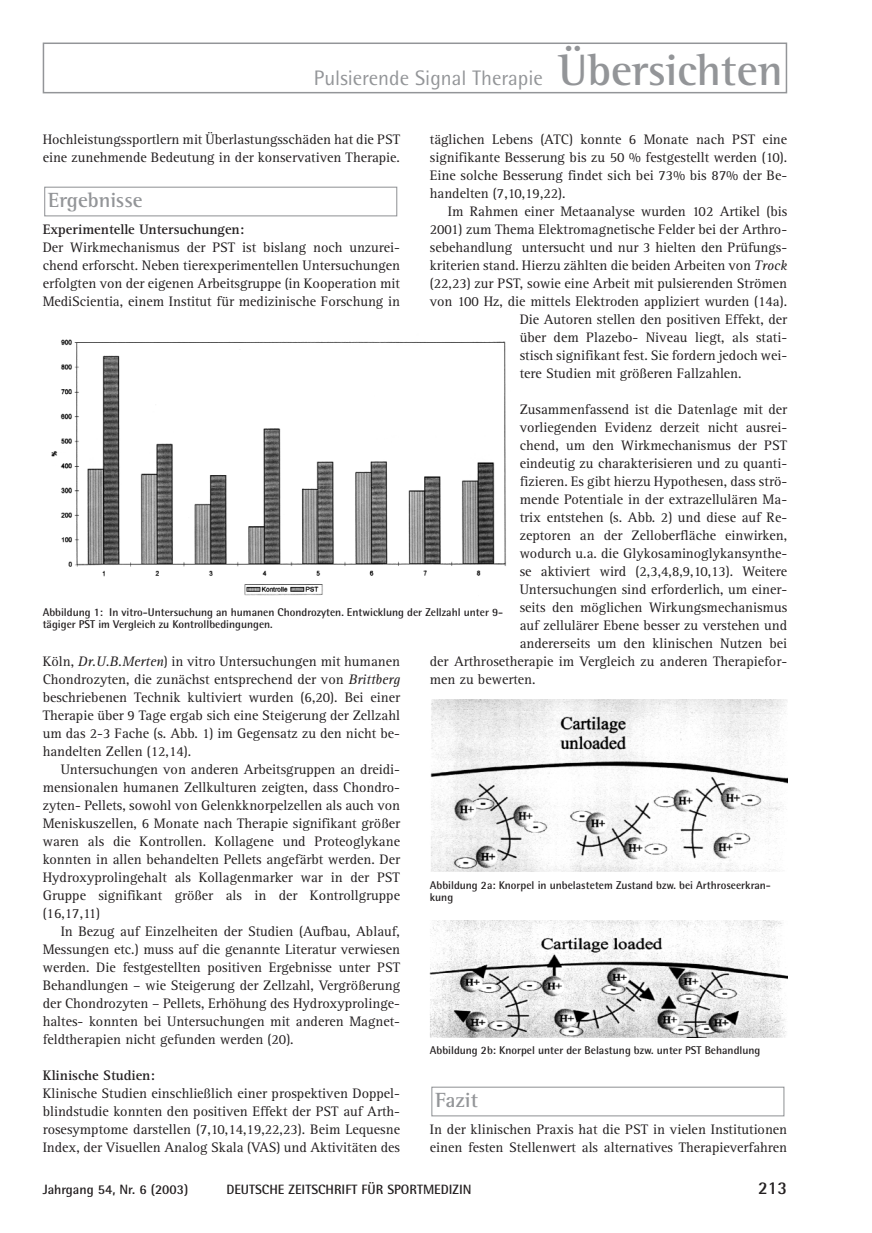
<style>
.page{position:relative;width:872px;height:1233px;background:#fff}
.page>*{position:absolute;margin:0;border:0;box-sizing:border-box;transform-origin:0 0}
.t1{font:21px "Rotis Semi Sans";color:#939598}
.t2{font:700 21px "Rotis Semi Serif";color:#939598}
.t3{font:700 18px "Rotis Semi Sans";color:#231f20}
.t4{font:14.25px/18px "Rotis Serif";color:#231f20;text-align:justify}
.t5{font:700 14.25px "Rotis Serif";color:#231f20}
.t6{font:700 13.5px "Rotis Semi Sans";color:#231f20}
.t7{font:700 11.25px/12px "Rotis Semi Sans";color:#231f20}
.s1{font-family:"Rotis Semi Serif";font-weight:700;font-size:45px}
.s2{font-style:italic}
</style>
<div class="page">
<div style="left:43px;top:43px;width:744px;height:50px;border:2px solid #939598"></div>
<div style="left:44px;top:187px;width:353px;height:29px;border:1px solid #939598"></div>
<div style="left:431px;top:1087px;width:353px;height:29px;border:1px solid #939598"></div>
<img style="left:52px;top:339px;width:454px;height:257px">
<img style="left:430px;top:699px;width:357px;height:173px">
<img style="left:430px;top:921px;width:357px;height:116px">
<h1 class="t1" style="left:314px;top:70px;width:470px">Pulsierende Signal Therapie <span class="s1">Übersichten</span></h1>
<p class="t4" style="left:43px;top:132px;width:359px">Hochleistungssportlern mit Überlastungsschäden hat die PST eine zunehmende Bedeutung in der konservativen Therapie.</p>
<p class="t4" style="left:430px;top:132px;width:359px">täglichen Lebens (ATC) konnte 6 Monate nach PST eine signifikante Besserung bis zu 50 % festgestellt werden (10).<br>Eine solche Besserung findet sich bei 73% bis 87% der Be&shy;handelten (7,10,19,22).</p>
<p class="t4" style="left:448px;top:204px;width:341px">Im Rahmen einer Metaanalyse wurden 102 Artikel (bis</p>
<p class="t4" style="left:430px;top:222px;width:359px">2001) zum Thema Elektromagnetische Felder bei der Arthro-</p>
<p class="t4" style="left:430px;top:240px;width:359px">sebehandlung untersucht und nur 3 hielten den Prüfungs-</p>
<p class="t4" style="left:430px;top:258px;width:359px">kriterien stand. Hierzu zählten die beiden Arbeiten von <span class="s2">Trock</span></p>
<p class="t4" style="left:430px;top:276px;width:359px">(22,23) zur PST, sowie eine Arbeit mit pulsierenden Strömen</p>
<p class="t4" style="left:430px;top:294px;width:359px">von 100 Hz, die mittels Elektroden appliziert wurden (14a).</p>
<p class="t4" style="left:519px;top:312px;width:269px">Die Autoren stellen den positiven Effekt, der</p>
<p class="t4" style="left:519px;top:330px;width:269px">über dem Plazebo- Niveau liegt, als stati-</p>
<p class="t4" style="left:519px;top:348px;width:269px">stisch signifikant fest. Sie fordern jedoch wei-</p>
<p class="t4" style="left:519px;top:366px;width:223px">tere Studien mit größeren Fallzahlen.</p>
<p class="t4" style="left:519px;top:402px;width:269px">Zusammenfassend ist die Datenlage mit der</p>
<p class="t4" style="left:519px;top:420px;width:269px">vorliegenden Evidenz derzeit nicht ausrei-</p>
<p class="t4" style="left:519px;top:438px;width:269px">chend, um den Wirkmechanismus der PST</p>
<p class="t4" style="left:519px;top:456px;width:269px">eindeutig zu charakterisieren und zu quanti-</p>
<p class="t4" style="left:519px;top:474px;width:269px">fizieren. Es gibt hierzu Hypothesen, dass strö-</p>
<p class="t4" style="left:519px;top:492px;width:269px">mende Potentiale in der extrazellulären Ma-</p>
<p class="t4" style="left:519px;top:510px;width:269px">trix entstehen (s. Abb. 2) und diese auf Re-</p>
<p class="t4" style="left:519px;top:528px;width:269px">zeptoren an der Zelloberfläche einwirken,</p>
<p class="t4" style="left:519px;top:546px;width:269px">wodurch u.a. die Glykosaminoglykansynthe-</p>
<p class="t4" style="left:519px;top:564px;width:269px">se aktiviert wird (2,3,4,8,9,10,13). Weitere</p>
<p class="t4" style="left:519px;top:582px;width:269px">Untersuchungen sind erforderlich, um einer-</p>
<p class="t4" style="left:519px;top:600px;width:269px">seits den möglichen Wirkungsmechanismus</p>
<p class="t4" style="left:519px;top:618px;width:269px">auf zellulärer Ebene besser zu verstehen und</p>
<p class="t4" style="left:519px;top:636px;width:269px">andererseits um den klinischen Nutzen bei</p>
<p class="t4" style="left:430px;top:654px;width:359px">der Arthrosetherapie im Vergleich zu anderen Therapiefor-</p>
<p class="t4" style="left:430px;top:672px;width:107px">men zu bewerten.</p>
<h1 class="t2" style="left:48px;top:192px;width:96px">Ergebnisse</h1>
<p class="t5" style="left:43px;top:225px;width:203px">Experimentelle Untersuchungen:</p>
<p class="t4" style="left:43px;top:240px;width:359px">Der Wirkmechanismus der PST ist bislang noch unzurei&shy;chend erforscht. Neben tierexperimentellen Untersuchungen erfolgten von der eigenen Arbeitsgruppe (in Kooperation mit MediScientia, einem Institut für medizinische Forschung in</p>
<p class="t7" style="left:43px;top:607px;width:462px">Abbildung 1: In vitro-Untersuchung an humanen Chondrozyten. Entwicklung der Zellzahl unter 9- tägiger PST im Vergleich zu Kontrollbedingungen.</p>
<p class="t4" style="left:43px;top:654px;width:359px">Köln, <span class="s2">Dr.U.B.Merten</span>) in vitro Untersuchungen mit humanen Chondrozyten, die zunächst entsprechend der von <span class="s2">Brittberg </span>beschriebenen Technik kultiviert wurden (6,20). Bei einer Therapie über 9 Tage ergab sich eine Steigerung der Zellzahl um das 2-3 Fache (s. Abb. 1) im Gegensatz zu den nicht be&shy;handelten Zellen (12,14).</p>
<p class="t4" style="left:43px;top:762px;width:359px;text-indent:18px">Untersuchungen von anderen Arbeitsgruppen an dreidi&shy;mensionalen humanen Zellkulturen zeigten, dass Chondro&shy;zyten- Pellets, sowohl von Gelenkknorpelzellen als auch von Meniskuszellen, 6 Monate nach Therapie signifikant größer waren als die Kontrollen. Kollagene und Proteoglykane konnten in allen behandelten Pellets angefärbt werden. Der Hydroxyprolingehalt als Kollagenmarker war in der PST Gruppe signifikant größer als in der Kontrollgruppe (16,17,11)</p>
<p class="t4" style="left:43px;top:924px;width:359px;text-indent:18px">In Bezug auf Einzelheiten der Studien (Aufbau, Ablauf, Messungen etc.) muss auf die genannte Literatur verwiesen werden. Die festgestellten positiven Ergebnisse unter PST Behandlungen – wie Steigerung der Zellzahl, Vergrößerung der Chondrozyten – Pellets, Erhöhung des Hydroxyprolinge&shy;haltes- konnten bei Untersuchungen mit anderen Magnet&shy;feldtherapien nicht gefunden werden (20).</p>
<p class="t5" style="left:43px;top:1071px;width:114px">Klinische Studien:</p>
<p class="t4" style="left:43px;top:1086px;width:359px">Klinische Studien einschließlich einer prospektiven Doppel&shy;blindstudie konnten den positiven Effekt der PST auf Arth&shy;rosesymptome darstellen (7,10,14,19,22,23). Beim Lequesne Index, der Visuellen Analog Skala (VAS) und Aktivitäten des</p>
<p class="t7" style="left:430px;top:880px;width:342px">Abbildung 2a: Knorpel in unbelastetem Zustand bzw. bei Arthroseerkran&shy;kung</p>
<p class="t7" style="left:430px;top:1046px;width:332px">Abbildung 2b: Knorpel unter der Belastung bzw. unter PST Behandlung</p>
<h1 class="t2" style="left:435px;top:1092px;width:44px">Fazit</h1>
<p class="t4" style="left:430px;top:1122px;width:359px">In der klinischen Praxis hat die PST in vielen Institutionen einen festen Stellenwert als alternatives Therapieverfahren</p>
<p class="t6" style="left:43px;top:1185px;width:147px">Jahrgang 54, Nr. 6 (2003)</p>
<p class="t6" style="left:226px;top:1185px;width:247px">DEUTSCHE ZEITSCHRIFT FÜR SPORTMEDIZIN</p>
<p class="t3" style="left:758px;top:1182px;width:30px">213</p>
</div>
